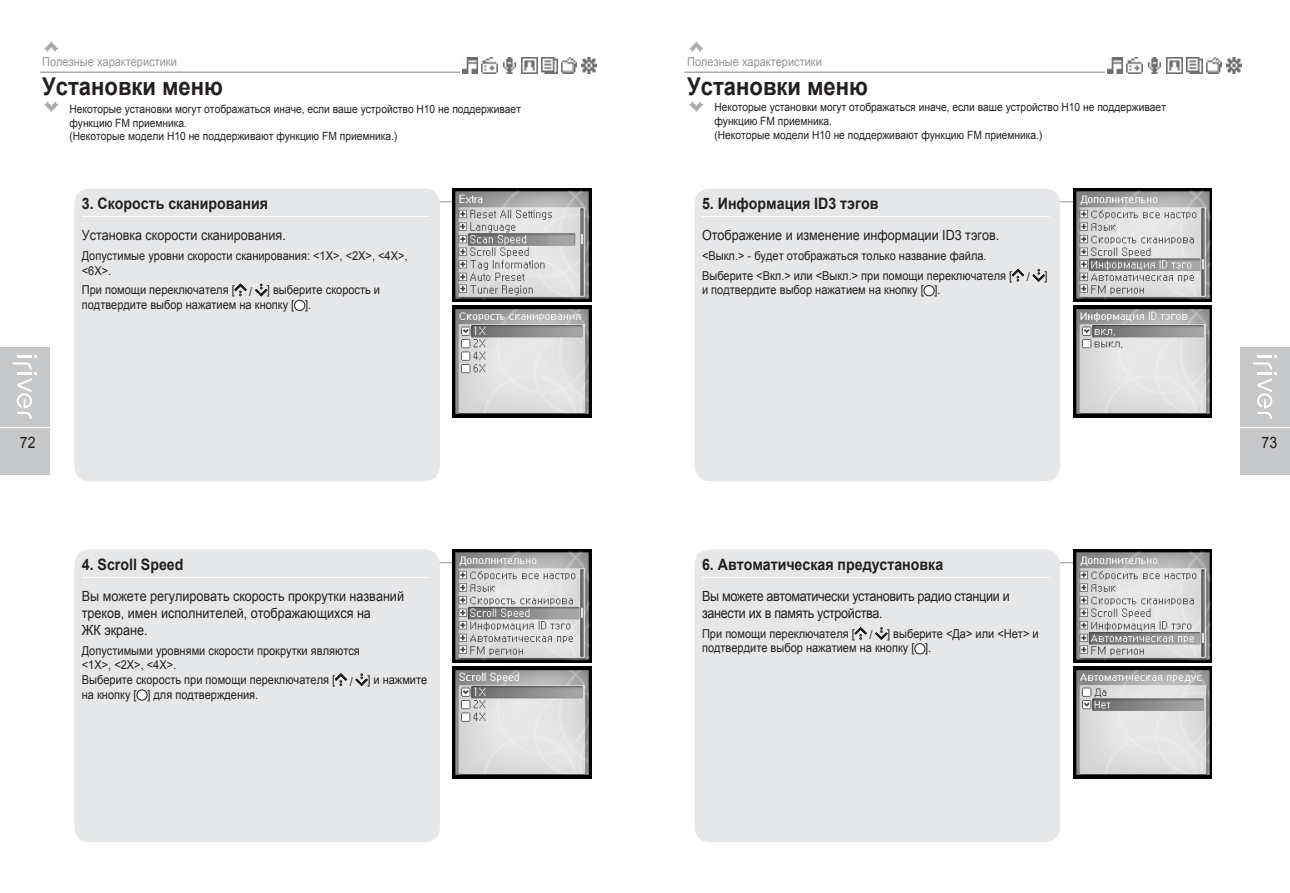
<style>
.page{position:relative;width:1290px;height:893px;background:#fff}
.page>*{position:absolute;margin:0;border:0;box-sizing:border-box;transform-origin:0 0}
.t1{font:700 24.5px "Arial";color:#231f20;scale:.9 1}
.t2{font:700 15.75px "Arial";color:#231f20;scale:.9 1}
.t3{font:15.75px "Arial";color:#231f20;scale:.9 1}
.t4{font:14px/16.8px "Arial";color:#231f20;scale:.9 1}
.t5{font:14px/16.8px "Arial";letter-spacing:-.025em;color:#231f20;scale:.9 1}
.t6{font:12.25px/14.7px "Arial";color:#231f20;scale:.9 1}
.t7{font:12.25px "Arial";color:#939598;scale:.9 1}
.t8{font:11.38px/13.7px "Arial";color:#231f20;scale:.9 1}
</style>
<div class="page">
<svg style="left:45px;top:42px;width:13px;height:9px"></svg>
<svg style="left:45px;top:102px;width:13px;height:9px"></svg>
<hr style="left:40px;top:72px;width:420px;height:1px;background:#808285">
<img style="left:462px;top:57px;width:16px;height:16px">
<img style="left:482px;top:57px;width:16px;height:16px">
<img style="left:503px;top:57px;width:13px;height:16px">
<img style="left:521px;top:57px;width:16px;height:16px">
<img style="left:541px;top:57px;width:16px;height:16px">
<img style="left:561px;top:57px;width:16px;height:16px">
<img style="left:581px;top:57px;width:16px;height:16px">
<div style="left:0;top:347px;width:50px;height:80px;background:#c7c8ca"></div>
<svg style="left:13px;top:355px;width:24px;height:64px"></svg>
<div style="left:0;top:428px;width:50px;height:47px;background:#c7c8ca"></div>
<svg style="left:690px;top:42px;width:13px;height:9px"></svg>
<svg style="left:690px;top:102px;width:13px;height:9px"></svg>
<hr style="left:685px;top:72px;width:420px;height:1px;background:#808285">
<div style="left:1240px;top:347px;width:50px;height:80px;background:#c7c8ca"></div>
<svg style="left:1253px;top:355px;width:24px;height:64px"></svg>
<div style="left:1240px;top:428px;width:50px;height:47px;background:#c7c8ca"></div>
<img style="left:1107px;top:57px;width:16px;height:16px">
<img style="left:1127px;top:57px;width:15px;height:16px">
<img style="left:1148px;top:57px;width:13px;height:16px">
<img style="left:1166px;top:57px;width:16px;height:16px">
<img style="left:1186px;top:57px;width:16px;height:16px">
<img style="left:1206px;top:57px;width:16px;height:16px">
<img style="left:1226px;top:57px;width:16px;height:16px">
<img style="left:453px;top:305px;width:139px;height:113px">
<img style="left:453px;top:666px;width:139px;height:113px">
<hr style="left:426px;top:201px;width:37px;height:1px;background:#939598">
<img style="left:453px;top:189px;width:139px;height:112px">
<div style="left:74px;top:189px;width:366px;height:292px;background:#e6e7e9"></div>
<hr style="left:82px;top:216px;width:347px;height:1px;background:#fff">
<svg style="left:234px;top:284px;width:12px;height:12px"></svg>
<svg style="left:255px;top:284px;width:12px;height:12px"></svg>
<div style="left:295px;top:300px;width:10px;height:10px;background:#fff;border-radius:50%"></div>
<div style="left:294px;top:300px;width:11px;height:11px;border:1px solid #231f20;border-radius:50%"></div>
<hr style="left:426px;top:562px;width:37px;height:1px;background:#939598">
<img style="left:453px;top:549px;width:139px;height:113px">
<div style="left:74px;top:549px;width:366px;height:293px;background:#e6e7e9"></div>
<hr style="left:82px;top:577px;width:347px;height:1px;background:#fff">
<svg style="left:335px;top:673px;width:12px;height:13px"></svg>
<svg style="left:356px;top:674px;width:12px;height:12px"></svg>
<div style="left:137px;top:690px;width:10px;height:10px;background:#fff;border-radius:50%"></div>
<div style="left:137px;top:690px;width:10px;height:10px;border:1px solid #231f20;border-radius:50%"></div>
<img style="left:1073px;top:666px;width:139px;height:113px">
<img style="left:1073px;top:305px;width:139px;height:113px">
<hr style="left:1046px;top:562px;width:37px;height:1px;background:#939598">
<img style="left:1073px;top:549px;width:139px;height:113px">
<div style="left:695px;top:549px;width:365px;height:293px;background:#e6e7e9"></div>
<hr style="left:702px;top:577px;width:347px;height:1px;background:#fff">
<svg style="left:855px;top:627px;width:12px;height:12px"></svg>
<svg style="left:875px;top:627px;width:12px;height:13px"></svg>
<div style="left:915px;top:644px;width:10px;height:10px;background:#fff;border-radius:50%"></div>
<div style="left:914px;top:643px;width:11px;height:11px;border:1px solid #231f20;border-radius:50%"></div>
<hr style="left:1046px;top:201px;width:37px;height:1px;background:#939598">
<img style="left:1073px;top:189px;width:139px;height:112px">
<div style="left:695px;top:189px;width:365px;height:292px;background:#e6e7e9"></div>
<hr style="left:702px;top:216px;width:347px;height:1px;background:#fff">
<svg style="left:1012px;top:269px;width:12px;height:12px"></svg>
<svg style="left:1033px;top:269px;width:11px;height:13px"></svg>
<div style="left:924px;top:286px;width:10px;height:10px;background:#fff;border-radius:50%"></div>
<div style="left:924px;top:285px;width:10px;height:11px;border:1px solid #231f20;border-radius:50%"></div>
<p class="t7" style="left:42px;top:54px;width:151px">Полезные характеристики</p>
<h1 class="t1" style="left:42px;top:71px;width:202px">Установки меню</h1>
<p class="t7" style="left:687px;top:54px;width:151px">Полезные характеристики</p>
<h1 class="t1" style="left:687px;top:71px;width:202px">Установки меню</h1>
<p class="t8" style="left:69px;top:102px;width:503px">Некоторые установки могут отображаться иначе, если ваше устройство H10 не поддерживает функцию FM приемника.<br>(Некоторые модели H10 не поддерживают функцию FM приемника.)</p>
<p class="t8" style="left:714px;top:101px;width:503px">Некоторые установки могут отображаться иначе, если ваше устройство H10 не поддерживает функцию FM приемника.<br>(Некоторые модели H10 не поддерживают функцию FM приемника.)</p>
<p class="t2" style="left:82px;top:193px;width:208px">3. Скорость сканирования</p>
<p class="t4" style="left:82px;top:227px;width:228px">Установка скорости сканирования.</p>
<p class="t6" style="left:82px;top:248px;width:363px">Допустимые уровни скорости сканирования: &lt;1X&gt;, &lt;2X&gt;, &lt;4X&gt;, &lt;6X&gt;.</p>
<p class="t6" style="left:82px;top:283px;width:333px">При помощи переключателя [ / ] выберите скорость и подтвердите выбор нажатием на кнопку [ ].</p>
<p class="t2" style="left:702px;top:193px;width:197px">5. Информация ID3 тэгов</p>
<p class="t4" style="left:702px;top:227px;width:332px">Отображение и изменение информации ID3 тэгов.</p>
<p class="t6" style="left:702px;top:246px;width:385px;line-height:19.6px">&lt;Выкл.&gt; - будет отображаться только название файла.<br>Выберите &lt;Вкл.&gt; или &lt;Выкл.&gt; при помощи переключателя [ / ]</p>
<p class="t6" style="left:702px;top:283px;width:267px">и подтвердите выбор нажатием на кнопку [ ].</p>
<p class="t3" style="left:20px;top:432px;width:19px">72</p>
<p class="t3" style="left:1261px;top:432px;width:19px">73</p>
<p class="t2" style="left:82px;top:554px;width:114px">4. Scroll Speed</p>
<p class="t4" style="left:82px;top:588px;width:359px">Вы можете регулировать скорость прокрутки названий треков, имен исполнителей, отображающихся на<br>ЖК экране.</p>
<p class="t6" style="left:82px;top:643px;width:385px">Допустимыми уровнями скорости прокрутки являются<br>&lt;1X&gt;, &lt;2X&gt;, &lt;4X&gt;.<br>Выберите скорость при помощи переключателя [ / ] и нажмите на кнопку [ ] для подтверждения.</p>
<p class="t2" style="left:702px;top:554px;width:269px">6. Автоматическая предустановка</p>
<p class="t5" style="left:702px;top:588px;width:343px">Вы можете автоматически установить радио станции и занести их в память устройства.</p>
<p class="t6" style="left:702px;top:626px;width:375px">При помощи переключателя [ / ] выберите &lt;Да&gt; или &lt;Нет&gt; и подтвердите выбор нажатием на кнопку [ ].</p>
</div>
